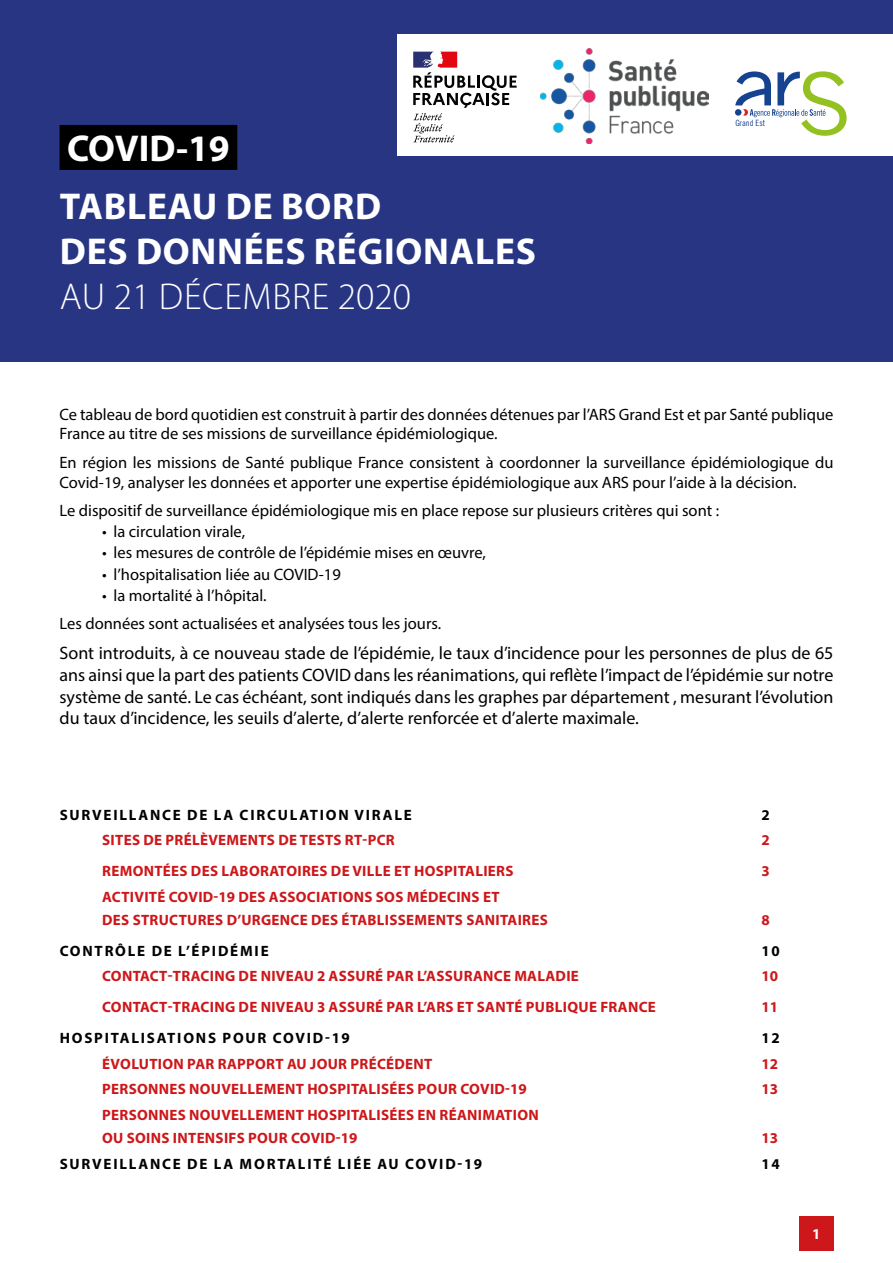
<style>
.page{position:relative;width:893px;height:1263px;background:#fff}
.page>*{position:absolute;margin:0;border:0;box-sizing:border-box;transform-origin:0 0}
.t1{font:700 37.5px/57.8px "Myriad Pro";letter-spacing:.02em;color:#fff}
.t2{font:300 37.5px "Myriad Pro";letter-spacing:.02em;color:#fff}
.t3{font:18px/21.6px "Myriad Pro";color:#000;text-align:justify}
.t4{font:16.5px/19.8px "Myriad Pro";color:#000}
.t5{font:700 15px/23.4px "Myriad Pro";letter-spacing:.02em;color:#cd171a}
.t6{font:700 15px "Myriad Pro";letter-spacing:.12em;color:#000}
.t7{font:700 15px "Myriad Pro";color:#fff}
.t8{font:8.7px "Trade Gothic LT Std Cn 18";color:#154390}
</style>
<div class="page">
<div style="left:0;top:0;width:893px;height:361px;background:#283583"></div>
<div style="left:397px;top:34px;width:496px;height:121px;background:#fff"></div>
<div style="left:60px;top:125px;width:177px;height:45px;background:#000"></div>
<div style="left:799px;top:1216px;width:34px;height:34px;background:#cd171a"></div>
<img style="left:540px;top:49px;width:169px;height:95px">
<svg style="left:735px;top:71px;width:112px;height:65px"></svg>
<svg style="left:413px;top:52px;width:104px;height:90px"></svg>
<h1 class="t1" style="left:60px;top:118px;width:323px">COVID-19<br>TABLEAU DE BORD</h1>
<h1 class="t1" style="left:60px;top:221px;width:478px">DES DONNÉES RÉGIONALES</h1>
<h1 class="t2" style="left:60px;top:274px;width:353px">AU 21 DÉCEMBRE 2020</h1>
<p class="t8" style="left:735px;top:118px;width:31px">Grand Est</p>
<p class="t4" style="left:60px;top:404px;width:775px">Ce tableau de bord quotidien est construit à partir des données détenues par l’ARS Grand Est et par Santé publique<br>France au titre de ses missions de surveillance épidémiologique.</p>
<p class="t4" style="left:60px;top:452px;width:775px">En région les missions de Santé publique France consistent à coordonner la surveillance épidémiologique du<br>Covid-19, analyser les données et apporter une expertise épidémiologique aux ARS pour l’aide à la décision.</p>
<p class="t4" style="left:60px;top:500px;width:661px">Le dispositif de surveillance épidémiologique mis en place repose sur plusieurs critères qui sont :</p>
<p class="t4" style="left:102px;top:521px;width:145px">• la circulation virale,</p>
<p class="t4" style="left:102px;top:543px;width:385px">• les mesures de contrôle de l’épidémie mises en œuvre,</p>
<p class="t4" style="left:102px;top:564px;width:240px">• l’hospitalisation liée au COVID-19</p>
<p class="t4" style="left:60px;top:581px;width:383px;line-height:28.3px;text-indent:43px">• la mortalité à l’hôpital.<br>Les données sont actualisées et analysées tous les jours.</p>
<p class="t3" style="left:60px;top:642px;width:775px">Sont introduits, à ce nouveau stade de l’épidémie, le taux d’incidence pour les personnes de plus de 65 ans ainsi que la part des patients COVID dans les réanimations, qui reflète l’impact de l’épidémie sur notre système de santé. Le cas échéant, sont indiqués dans les graphes par département , mesurant l’évolution du taux d’incidence, les seuils d’alerte, d’alerte renforcée et d’alerte maximale.</p>
<p class="t6" style="left:60px;top:805px;width:354px">SURVEILLANCE DE LA CIRCULATION VIRALE</p>
<p class="t6" style="left:762px;top:805px;width:10px">2</p>
<p class="t5" style="left:102px;top:828px;width:294px">SITES DE PRÉLÈVEMENTS DE TESTS RT-PCR</p>
<p class="t5" style="left:762px;top:828px;width:10px">2</p>
<p class="t5" style="left:102px;top:859px;width:413px">REMONTÉES DES LABORATOIRES DE VILLE ET HOSPITALIERS</p>
<p class="t5" style="left:762px;top:859px;width:10px">3</p>
<p class="t5" style="left:102px;top:884px;width:447px">ACTIVITÉ COVID-19 DES ASSOCIATIONS SOS MÉDECINS ET<br>DES STRUCTURES D’URGENCE DES ÉTABLISSEMENTS SANITAIRES</p>
<p class="t5" style="left:762px;top:908px;width:10px">8</p>
<p class="t6" style="left:60px;top:941px;width:211px">CONTRÔLE DE L’ÉPIDÉMIE</p>
<p class="t6" style="left:762px;top:941px;width:20px">10</p>
<p class="t5" style="left:102px;top:964px;width:478px">CONTACT-TRACING DE NIVEAU 2 ASSURÉ PAR L’ASSURANCE MALADIE</p>
<p class="t5" style="left:762px;top:964px;width:18px">10</p>
<p class="t5" style="left:102px;top:995px;width:555px">CONTACT-TRACING DE NIVEAU 3 ASSURÉ PAR L’ARS ET SANTÉ PUBLIQUE FRANCE</p>
<p class="t5" style="left:762px;top:995px;width:18px">11</p>
<p class="t6" style="left:60px;top:1028px;width:292px">HOSPITALISATIONS POUR COVID-19</p>
<p class="t6" style="left:762px;top:1028px;width:20px">12</p>
<p class="t5" style="left:102px;top:1051px;width:332px">ÉVOLUTION PAR RAPPORT AU JOUR PRÉCÉDENT</p>
<p class="t5" style="left:762px;top:1051px;width:18px">12</p>
<p class="t5" style="left:102px;top:1077px;width:426px">PERSONNES NOUVELLEMENT HOSPITALISÉES POUR COVID-19</p>
<p class="t5" style="left:762px;top:1077px;width:18px">13</p>
<p class="t5" style="left:102px;top:1102px;width:438px">PERSONNES NOUVELLEMENT HOSPITALISÉES EN RÉANIMATION<br>OU SOINS INTENSIFS POUR COVID-19</p>
<p class="t5" style="left:762px;top:1126px;width:18px">13</p>
<p class="t6" style="left:60px;top:1154px;width:424px">SURVEILLANCE DE LA MORTALITÉ LIÉE AU COVID-19</p>
<p class="t6" style="left:762px;top:1154px;width:20px">14</p>
<p class="t7" style="left:812px;top:1224px;width:10px">1</p>
</div>
